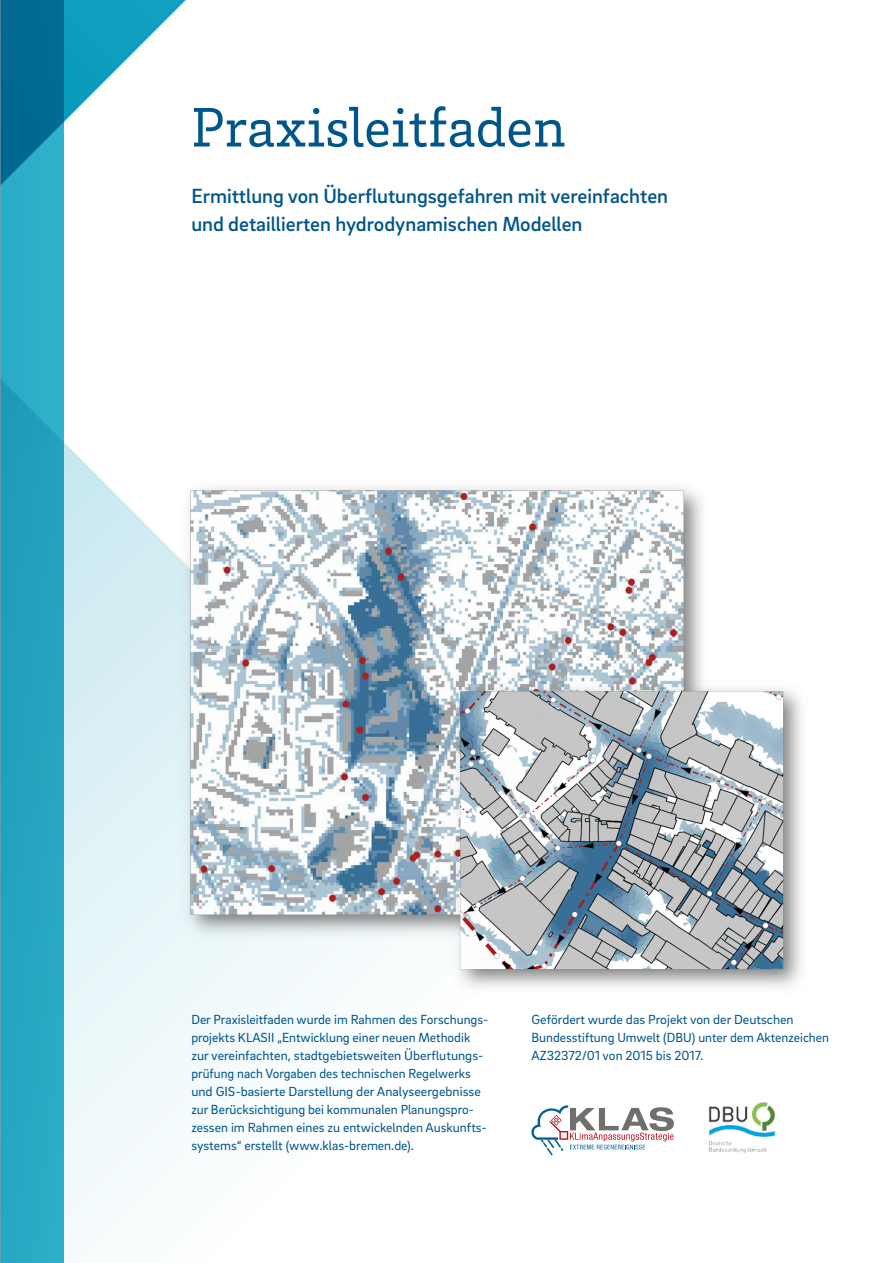
<style>
.page{position:relative;width:893px;height:1263px;background:#fff}
.page>*{position:absolute;margin:0;border:0;box-sizing:border-box;transform-origin:0 0}
.t1{font:57px "Brix Slab";color:#00568b}
.t2{font:500 21px/28.5px "Brix Sans";color:#00568b}
.t3{font:13.5px/18px "Brix Sans";color:#00568b}
</style>
<div class="page">
<svg style="left:1px;top:0;width:361px;height:1263px"></svg>
<svg style="left:531px;top:1105px;width:143px;height:50px"></svg>
<img style="left:175px;top:475px;width:528px;height:471px">
<img style="left:445px;top:676px;width:356px;height:312px">
<img style="left:708px;top:1102px;width:68px;height:52px">
<hr style="left:0;top:0;width:1px;height:1263px;background:#9c9d9d">
<p class="t1" style="left:191px;top:91px;width:376px">Praxisleitfaden</p>
<p class="t2" style="left:191px;top:181px;width:478px">Ermittlung von Überflutungsgefahren mit vereinfachten und detaillierten hydrodynamischen Modellen</p>
<p class="t3" style="left:191px;top:1009px;width:298px">Der Praxisleitfaden wurde im Rahmen des Forschungs&shy;projekts KLASII „Entwicklung einer neuen Methodik zur vereinfachten, stadtgebietsweiten Überflutungs&shy;prüfung nach Vorgaben des technischen Regelwerks und GIS-basierte Darstellung der Analyseergebnisse zur Berücksichtigung bei kommunalen Planungspro&shy;zessen im Rahmen eines zu entwickelnden Auskunfts&shy;systems“ erstellt (www.klas-bremen.de).</p>
<p class="t3" style="left:531px;top:1009px;width:299px">Gefördert wurde das Projekt von der Deutschen<br>Bundesstiftung Umwelt (DBU) unter dem Aktenzeichen<br>AZ32372/01 von 2015 bis 2017.</p>
</div>
